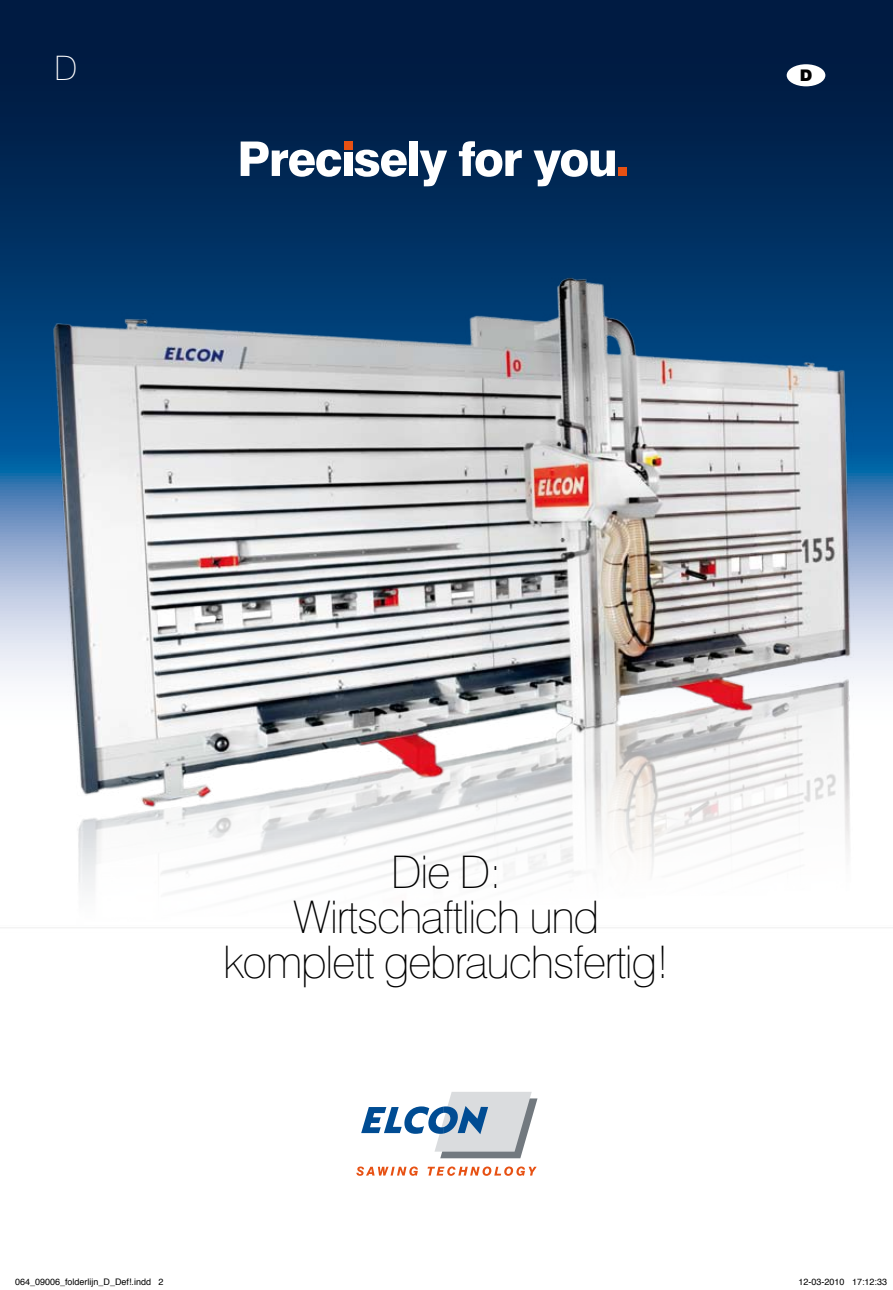
<style>
.page{position:relative;width:893px;height:1290px;background:#fff}
.page>*{position:absolute;margin:0;border:0;box-sizing:border-box;transform-origin:0 0}
.t1{font:100 45px/45px "Swiss 721 BT";letter-spacing:-.03em;color:#000;text-align:center}
.t2{font:100 33.75px "Swiss 721 BT";color:#fff}
.t3{font:900 16.05px "Swiss 721 BT";color:#000}
.t4{font:9px "Helvetica";color:#000}
</style>
<div class="page">
<svg style="left:1px;top:0;width:892px;height:244px;background:#00224c"></svg>
<div style="left:787px;top:64px;width:38px;height:22px;background:#fff;border-radius:50%"></div>
<svg style="left:0;top:0;width:1px;height:244px"></svg>
<img style="left:0;top:244px;width:893px;height:925px">
<div style="left:619px;top:168px;width:8px;height:8px;background:#e75113"></div>
<svg style="left:241px;top:141px;width:374px;height:45px"></svg>
<svg style="left:361px;top:1092px;width:176px;height:66px"></svg>
<svg style="left:356px;top:1166px;width:62px;height:10px"></svg>
<svg style="left:428px;top:1166px;width:109px;height:10px"></svg>
<h2 class="t2" style="left:54px;top:48px;width:25px">D</h2>
<h3 class="t3" style="left:800px;top:66px;width:14px">D</h3>
<h1 class="t1" style="left:223px;top:849px;width:448px">Die D:<br>Wirtschaftlich und komplett gebrauchsfertig!</h1>
<p class="t4" style="left:15px;top:1274px;width:150px">064_09006_folderlijn_D_Def!.indd 2</p>
<p class="t4" style="left:798px;top:1274px;width:90px">12-03-2010 17:12:33</p>
</div>
